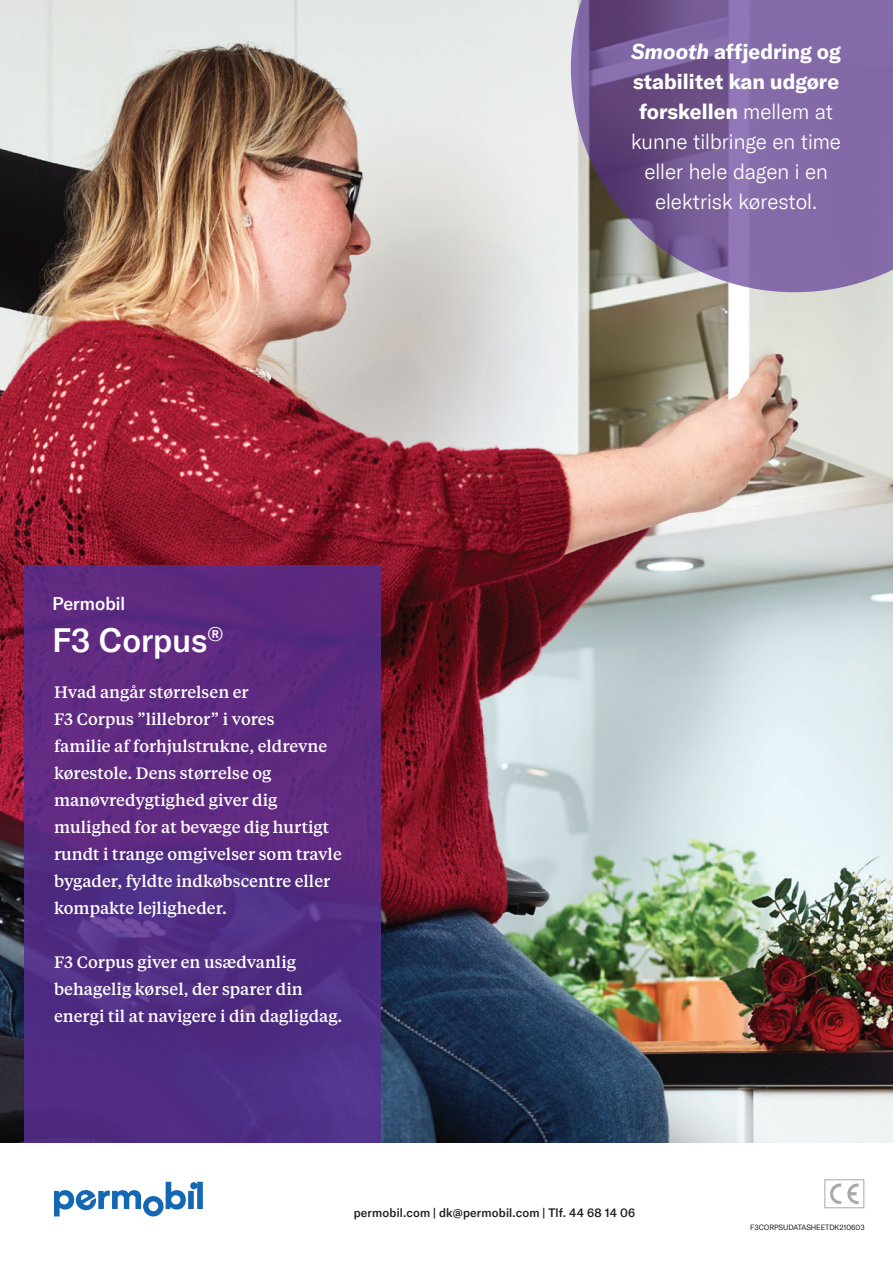
<style>
.page{position:relative;width:893px;height:1263px;background:#fff}
.page>*{position:absolute;margin:0;border:0;box-sizing:border-box;transform-origin:0 0}
.Master_headline{font:500 33px "GT America";color:#fff}
.t1{font:300 21px/30px "GT America";color:#fff;text-align:center}
.Master_headline-2{font:500 18px "GT America";color:#fff}
.Product_page__body_t{font:500 16.5px/27px "Tiempos Text";color:#fff}
.Contact_info{font:500 12px "GT America";letter-spacing:.015em;color:#231f20}
.t2{font:7.5px "GT America";color:#231f20}
.s1{font-weight:700;font-style:italic}
.s2{font-weight:700}
</style>
<div class="page">
<img style="left:0;top:0;width:893px;height:1143px">
<svg style="left:24px;top:566px;width:357px;height:577px;background:#562b82"></svg>
<svg style="left:830px;top:1183px;width:11px;height:21px"></svg>
<svg style="left:847px;top:1183px;width:12px;height:21px"></svg>
<div style="left:825px;top:1179px;width:39px;height:29px;border:1px solid #a8a9ad"></div>
<svg style="left:54px;top:1182px;width:149px;height:34px"></svg>
<svg style="left:571px;top:0;width:322px;height:292px;background:#846d9e"></svg>
<p class="t1" style="left:631px;top:37px;width:211px"><span class="s1">Smooth</span> <span class="s2">affjedring og stabilitet kan udgøre forskellen</span> mellem at kunne tilbringe en time eller hele dagen i en elektrisk kørestol.</p>
<p class="Master_headline-2" style="left:53px;top:592px;width:74px">Permobil</p>
<p class="Master_headline" style="left:53px;top:620px;width:172px">F3 Corpus<sup>®</sup></p>
<p class="Product_page__body_t" style="left:54px;top:678px;width:289px">Hvad angår størrelsen er<br>F3 Corpus ”lillebror” i vores<br>familie af forhjulstrukne, eldrevne kørestole. Dens størrelse og manøvredygtighed giver dig mulighed for at bevæge dig hurtigt rundt i trange omgivelser som travle bygader, fyldte indkøbscentre eller kompakte lejligheder.</p>
<p class="Product_page__body_t" style="left:54px;top:948px;width:290px">F3 Corpus giver en usædvanlig behagelig kørsel, der sparer din energi til at navigere i din dagligdag.</p>
<p class="Contact_info" style="left:354px;top:1205px;width:283px">permobil.com | dk@permobil.com | Tlf. 44 68 14 06</p>
<p class="t2" style="left:750px;top:1223px;width:116px">F3CORPSUDATASHEETDK210603</p>
</div>
